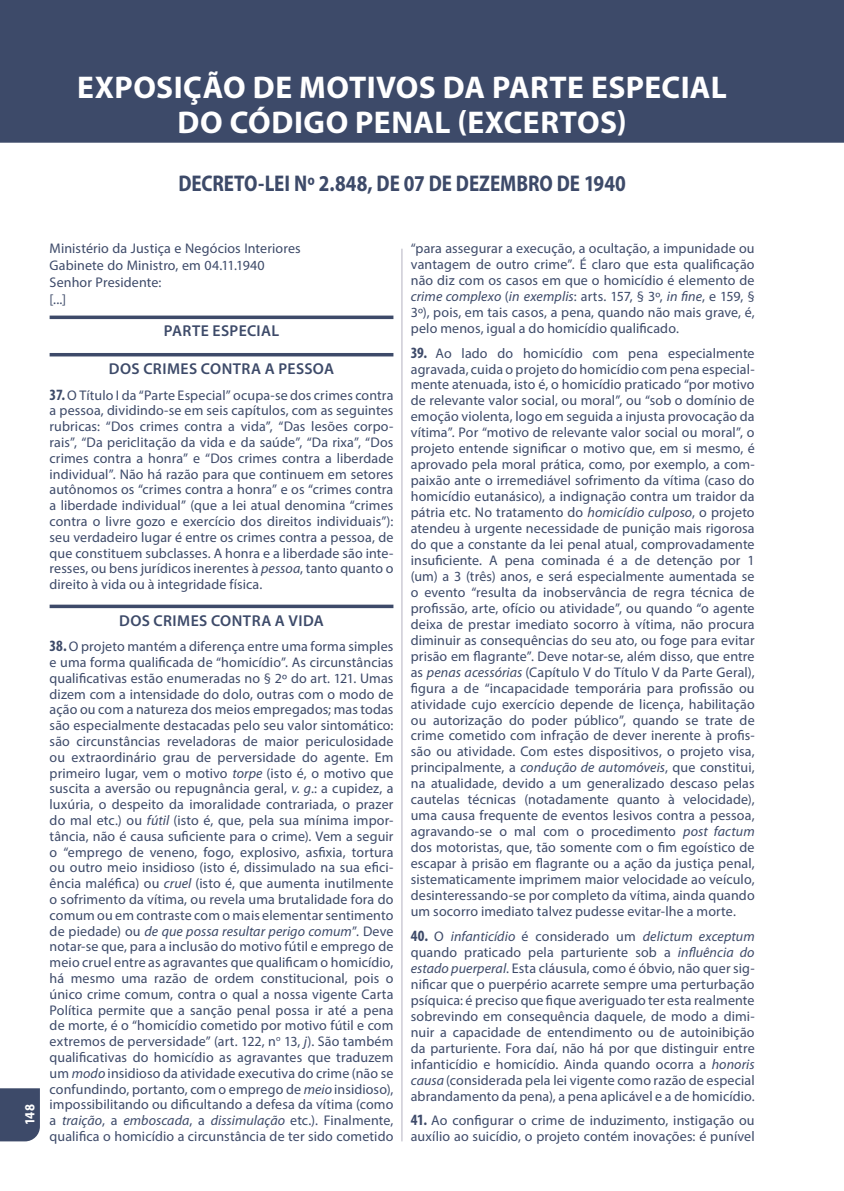
<style>
.page{position:relative;width:844px;height:1191px;background:#fff}
.page>*{position:absolute;margin:0;border:0;box-sizing:border-box;transform-origin:0 0}
.t1{font:700 31.5px/35px "Myriad Pro";letter-spacing:.01em;color:#fff;text-align:center}
.t2{font:700 semi-condensed 22.75px "Myriad Pro";color:#3d4a69;scale:.91 1}
.t3{font:600 15.75px "Myriad Pro";letter-spacing:.03em;color:#3d4a69}
.t4{font:14px/15.9px "Myriad Pro";letter-spacing:.005em;color:#3d4a69;text-align:justify}
.t5{font:700 14px "Myriad Pro";color:#fff;scale:.9 1}
.s1{font-weight:700;font-stretch:condensed;font-size:15.75px}
.s2{font-style:italic}
</style>
<div class="page">
<div style="left:0;top:1088px;width:40px;height:53px;background:#3d4a69"></div>
<hr style="left:401px;top:249px;width:1px;height:892px;background:#b3b2c0">
<div style="left:0;top:0;width:843px;height:143px;background:#3d4a69"></div>
<svg style="left:50px;top:315px;width:343px;height:4px"></svg>
<hr style="left:50px;top:353px;width:343px;height:3px;background:#3d4a69">
<svg style="left:50px;top:604px;width:343px;height:4px"></svg>
<h1 class="t1" style="left:77px;top:69px;width:651px">EXPOSIÇÃO DE MOTIVOS DA PARTE ESPECIAL<br>DO CÓDIGO PENAL (EXCERTOS)</h1>
<h2 class="t2" style="left:178px;top:169px;width:493px">DECRETO‑LEI Nº 2.848, DE 07 DE DEZEMBRO DE 1940</h2>
<p class="t5" style="left:21px;top:1125px;width:25px;rotate:-90deg">148</p>
<p class="t4" style="left:50px;top:239px;width:252px;line-height:17px;text-align:left">Ministério da Justiça e Negócios Interiores<br>Gabinete do Ministro, em 04.11.1940<br>Senhor Presidente:<br>[...]</p>
<p class="t3" style="left:164px;top:321px;width:117px">PARTE ESPECIAL</p>
<p class="t3" style="left:109px;top:358px;width:226px">DOS CRIMES CONTRA A PESSOA</p>
<p class="t4" style="left:50px;top:387px;width:345px"><span class="s1">37.</span> O Título I da “Parte Especial” ocupa‑se dos crimes contra a pessoa, dividindo‑se em seis capítulos, com as seguintes rubricas: “Dos crimes contra a vida”, “Das lesões corpo&shy;rais”, “Da periclitação da vida e da saúde”, “Da rixa”, “Dos crimes contra a honra” e “Dos crimes contra a liberdade individual”. Não há razão para que continuem em setores autônomos os “crimes contra a honra” e os “crimes contra a liberdade individual” (que a lei atual denomina “crimes contra o livre gozo e exercício dos direitos individuais”): seu verdadeiro lugar é entre os crimes contra a pessoa, de que constituem subclasses. A honra e a liberdade são inte&shy;resses, ou bens jurídicos inerentes à <span class="s2">pessoa</span>, tanto quanto o direito à vida ou à integridade física.</p>
<p class="t3" style="left:119px;top:610px;width:206px">DOS CRIMES CONTRA A VIDA</p>
<p class="t4" style="left:50px;top:638px;width:345px"><span class="s1">38.</span> O projeto mantém a diferença entre uma forma simples e uma forma qualificada de “homicídio”. As circunstâncias qualificativas estão enumeradas no § 2º do art. 121. Umas dizem com a intensidade do dolo, outras com o modo de ação ou com a natureza dos meios empregados; mas todas são especialmente destacadas pelo seu valor sintomático: são circunstâncias reveladoras de maior periculosidade ou extraordinário grau de perversidade do agente. Em primeiro lugar, vem o motivo <span class="s2">torpe</span> (isto é, o motivo que suscita a aversão ou repugnância geral, <span class="s2">v. g</span>.: a cupidez, a luxúria, o despeito da imoralidade contrariada, o prazer do mal etc.) ou <span class="s2">fútil</span> (isto é, que, pela sua mínima impor&shy;tância, não é causa suficiente para o crime). Vem a seguir o “emprego de veneno, fogo, explosivo, asfixia, tortura ou outro meio insidioso (isto é, dissimulado na sua efici&shy;ência maléfica) ou <span class="s2">cruel</span> (isto é, que aumenta inutilmente o sofrimento da vítima, ou revela uma brutalidade fora do comum ou em contraste com o mais elementar sentimento de piedade) ou <span class="s2">de que possa resultar perigo comum</span>”. Deve notar‑se que, para a inclusão do motivo fútil e emprego de meio cruel entre as agravantes que qualificam o homicídio, há mesmo uma razão de ordem constitucional, pois o único crime comum, contra o qual a nossa vigente Carta Política permite que a sanção penal possa ir até a pena de morte, é o “homicídio cometido por motivo fútil e com extremos de perversidade” (art. 122, n<sup>o</sup> 13, <span class="s2">j</span>). São também qualificativas do homicídio as agravantes que traduzem um <span class="s2">modo</span> insidioso da atividade executiva do crime (não se confundindo, portanto, com o emprego de <span class="s2">meio</span> insidioso), impossibilitando ou dificultando a defesa da vítima (como a <span class="s2">traição</span>, a <span class="s2">emboscada</span>, a <span class="s2">dissimulação</span> etc.). Finalmente, qualifica o homicídio a circunstância de ter sido cometido</p>
<p class="t4" style="left:410px;top:240px;width:345px">“para assegurar a execução, a ocultação, a impunidade ou vantagem de outro crime”. É claro que esta qualificação não diz com os casos em que o homicídio é elemento de <span class="s2">crime complexo</span> (<span class="s2">in exemplis</span>: arts. 157, § 3º, <span class="s2">in fine</span>, e 159, § 3º), pois, em tais casos, a pena, quando não mais grave, é, pelo menos, igual a do homicídio qualificado.</p>
<p class="t4" style="left:410px;top:345px;width:345px"><span class="s1">39.</span> Ao lado do homicídio com pena especialmente agravada, cuida o projeto do homicídio com pena especial&shy;mente atenuada, isto é, o homicídio praticado “por motivo de relevante valor social, ou moral”, ou “sob o domínio de emoção violenta, logo em seguida a injusta provocação da vítima”. Por “motivo de relevante valor social ou moral”, o projeto entende significar o motivo que, em si mesmo, é aprovado pela moral prática, como, por exemplo, a com&shy;paixão ante o irremediável sofrimento da vítima (caso do homicídio eutanásico), a indignação contra um traidor da pátria etc. No tratamento do <span class="s2">homicídio culposo</span>, o projeto atendeu à urgente necessidade de punição mais rigorosa do que a constante da lei penal atual, comprovadamente insuficiente. A pena cominada é a de detenção por 1 (um) a 3 (três) anos, e será especialmente aumentada se o evento “resulta da inobservância de regra técnica de profissão, arte, ofício ou atividade”, ou quando “o agente deixa de prestar imediato socorro à vítima, não procura diminuir as consequências do seu ato, ou foge para evitar prisão em flagrante”. Deve notar‑se, além disso, que entre as <span class="s2">penas acessórias</span> (Capítulo V do Título V da Parte Geral), figura a de “incapacidade temporária para profissão ou atividade cujo exercício depende de licença, habilitação ou autorização do poder público”, quando se trate de crime cometido com infração de dever inerente à profis&shy;são ou atividade. Com estes dispositivos, o projeto visa, principalmente, a <span class="s2">condução de automóveis</span>, que constitui, na atualidade, devido a um generalizado descaso pelas cautelas técnicas (notadamente quanto à velocidade), uma causa frequente de eventos lesivos contra a pessoa, agravando‑se o mal com o procedimento <span class="s2">post factum </span>dos motoristas, que, tão somente com o fim egoístico de escapar à prisão em flagrante ou a ação da justiça penal, sistematicamente imprimem maior velocidade ao veículo, desinteressando‑se por completo da vítima, ainda quando um socorro imediato talvez pudesse evitar‑lhe a morte.</p>
<p class="t4" style="left:410px;top:928px;width:345px"><span class="s1">40.</span> O <span class="s2">infanticídio</span> é considerado um <span class="s2">delictum exceptum </span>quando praticado pela parturiente sob a <span class="s2">influência do estado puerperal</span>. Esta cláusula, como é óbvio, não quer sig&shy;nificar que o puerpério acarrete sempre uma perturbação psíquica: é preciso que fique averiguado ter esta realmente sobrevindo em consequência daquele, de modo a dimi&shy;nuir a capacidade de entendimento ou de autoinibição da parturiente. Fora daí, não há por que distinguir entre infanticídio e homicídio. Ainda quando ocorra a <span class="s2">honoris causa</span> (considerada pela lei vigente como razão de especial abrandamento da pena), a pena aplicável e a de homicídio.</p>
<p class="t4" style="left:410px;top:1112px;width:345px"><span class="s1">41.</span> Ao configurar o crime de induzimento, instigação ou auxílio ao suicídio, o projeto contém inovações: é punível</p>
</div>
